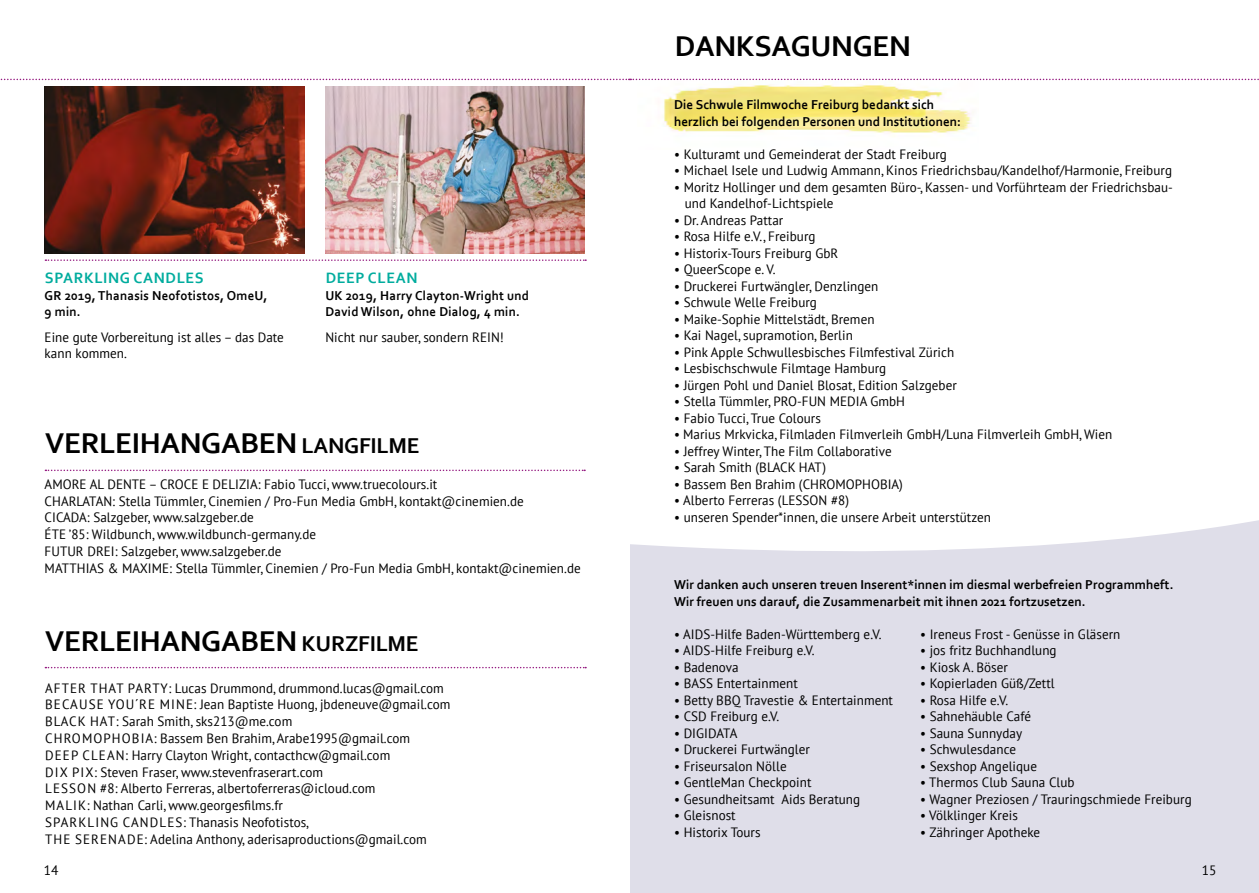
<style>
.page{position:relative;width:1259px;height:893px;background:#fff}
.page>*{position:absolute;margin:0;border:0;box-sizing:border-box;transform-origin:0 0}
.t1{font:700 30px "Corbel";letter-spacing:-.01em;color:#000}
.t2{font:700 15.75px "Corbel";letter-spacing:.045em;color:#00ac9e}
.t3{font:13.5px/16.8px "PT Sans";letter-spacing:.005em;color:#000}
.t4{font:700 13.5px/16.5px "Corbel";letter-spacing:.005em;color:#000}
.t5{font:700 13.5px/16.5px "Corbel";letter-spacing:.005em;color:#000;scale:.95 1}
.s1{font-size:22.5px}
</style>
<div class="page">
<svg style="left:45px;top:259px;width:541px;height:2px"></svg>
<img style="left:663px;top:84px;width:308px;height:49px">
<div style="left:630px;top:520px;width:629px;height:373px;background:#dfdee9"></div>
<svg style="left:0;top:79px;width:1259px;height:1px"></svg>
<svg style="left:45px;top:667px;width:541px;height:1px"></svg>
<img style="left:325px;top:86px;width:260px;height:167px">
<img style="left:45px;top:86px;width:259px;height:167px">
<svg style="left:45px;top:470px;width:540px;height:1px"></svg>
<p class="t2" style="left:45px;top:268px;width:160px">Sparkli ng Candles</p>
<p class="t5" style="left:45px;top:287px;width:236px">GR 2019, Thanasis Neofotistos, OmeU,<br>9 min.</p>
<p class="t3" style="left:45px;top:329px;width:241px;line-height:16.2px">Eine gute Vorbereitung ist alles – das Date kann kommen.</p>
<p class="t2" style="left:326px;top:268px;width:93px">Deep Clean</p>
<p class="t5" style="left:325px;top:287px;width:216px">UK 2019, H arry Clayton-Wright und<br>David Wilson, ohne Dialog, 4 min.</p>
<p class="t3" style="left:325px;top:329px;width:180px">Nicht nur sauber, sondern REIN!</p>
<h1 class="t1" style="left:45px;top:424px;width:376px">Verlei hangaben <span class="s1">Langfi lme</span></h1>
<p class="t3" style="left:45px;top:475px;width:537px">AMORE AL DENTE – CROCE E DELIZIA: Fabio Tucci, www.truecolours.it<br>CHARLATAN: Stella Tümmler, Cinemien / Pro-Fun Media GmbH, kontakt@cinemien.de<br>CICADA: Salzgeber, www.salzgeber.de<br>ÉTE ’85: Wildbunch, www.wildbunch-germany.de<br>FUTUR DREI: Salzgeber, www.salzgeber.de<br>MATTHIAS &amp; MAXIME: Stella Tümmler, Cinemien / Pro-Fun Media GmbH, kontakt@cinemien.de</p>
<h1 class="t1" style="left:45px;top:622px;width:375px">Verlei hangaben <span class="s1">Kurzfi lme</span></h1>
<p class="t3" style="left:45px;top:679px;width:18px">After</p>
<p class="t3" style="left:90px;top:679px;width:18px">That</p>
<p class="t3" style="left:128px;top:679px;width:17px">Party</p>
<p class="t3" style="left:168px;top:679px;width:277px">: Lucas Drummond, drummond.lucas@gmail.com</p>
<p class="t3" style="left:45px;top:696px;width:18px">Because</p>
<p class="t3" style="left:108px;top:696px;width:344px">You ´re Mine : Jean Baptiste Huong, jbdeneuve@gmail.com</p>
<p class="t3" style="left:45px;top:713px;width:18px">Black</p>
<p class="t3" style="left:90px;top:713px;width:204px">Hat: Sarah Smith, sks213@me.com</p>
<p class="t3" style="left:45px;top:729px;width:19px">Chromophobia</p>
<p class="t3" style="left:154px;top:729px;width:258px">: Bassem Ben Brahim, Arabe1995@gmail.com</p>
<p class="t3" style="left:45px;top:746px;width:18px">Deep</p>
<p class="t3" style="left:83px;top:746px;width:18px">Clean</p>
<p class="t3" style="left:45px;top:746px;width:347px;text-indent:80px">: Harry Clayton Wright, contacthcw@gmail.com<br>Dix Pix : Steven Fraser, www.stevenfraserart.com<br>Lesson</p>
<p class="t3" style="left:100px;top:780px;width:277px">#8: Alberto Ferreras, albertoferreras@icloud.com</p>
<p class="t3" style="left:45px;top:797px;width:20px">Malik</p>
<p class="t3" style="left:87px;top:797px;width:198px">: Nathan Carli, www.georgesfilms.fr</p>
<p class="t3" style="left:45px;top:813px;width:17px">Sparkling</p>
<p class="t3" style="left:123px;top:813px;width:18px">Candles</p>
<p class="t3" style="left:183px;top:813px;width:127px">: Thanasis Neofotistos,</p>
<p class="t3" style="left:45px;top:830px;width:48px">The Serenade</p>
<p class="t3" style="left:144px;top:830px;width:284px">: Adelina Anthony, aderisaproductions@gmail.com</p>
<h1 class="t1" style="left:675px;top:28px;width:238px">Danksagungen</h1>
<p class="t4" style="left:674px;top:96px;width:288px">Die Schwule Filmwoche Freiburg bedankt sich herzlich bei folgenden Personen und I nstitutionen:</p>
<p class="t3" style="left:674px;top:145px;width:274px">• Kulturamt und Gemeinderat der Stadt Freiburg</p>
<p class="t3" style="left:674px;top:162px;width:499px">• Michael Isele und Ludwig Ammann, Kinos Friedrichsbau/Kandelhof/Harmonie, Freiburg</p>
<p class="t3" style="left:685px;top:178px;width:489px;text-indent:-11px">• Moritz Hollinger und dem gesamten Büro-, Kassen- und Vorführteam der Friedrichsbau&shy;und Kandelhof-Lichtspiele</p>
<p class="t3" style="left:674px;top:211px;width:111px">• Dr. Andreas Pattar</p>
<p class="t3" style="left:674px;top:228px;width:143px">• Rosa Hilfe e.V., Freiburg</p>
<p class="t3" style="left:674px;top:244px;width:166px">• Historix-Tours Freiburg GbR</p>
<p class="t3" style="left:674px;top:261px;width:103px">• QueerScope e. V.</p>
<p class="t3" style="left:674px;top:277px;width:206px">• Druckerei Furtwängler, Denzlingen</p>
<p class="t3" style="left:674px;top:294px;width:144px">• Schwule Welle Freiburg</p>
<p class="t3" style="left:674px;top:310px;width:202px">• Maike-Sophie Mittelstädt, Bremen</p>
<p class="t3" style="left:674px;top:327px;width:180px">• Kai Nagel, supramotion, Berlin</p>
<p class="t3" style="left:674px;top:343px;width:281px">• Pink Apple Schwullesbisches Filmfestival Zürich</p>
<p class="t3" style="left:674px;top:360px;width:214px">• Lesbischschwule Filmtage Hamburg</p>
<p class="t3" style="left:674px;top:376px;width:284px">• Jürgen Pohl und Daniel Blosat, Edition Salzgeber</p>
<p class="t3" style="left:674px;top:393px;width:232px">• Stella Tümmler, PRO-FUN MEDIA GmbH</p>
<p class="t3" style="left:674px;top:409px;width:148px">• Fabio Tucci, True Colours</p>
<p class="t3" style="left:674px;top:426px;width:440px">• Marius Mrkvicka, Filmladen Filmverleih GmbH/Luna Filmverleih GmbH, Wien</p>
<p class="t3" style="left:674px;top:442px;width:219px">• Jeffrey Winter, The Film Collaborative</p>
<p class="t3" style="left:674px;top:459px;width:153px">• Sarah Smith (BLACK HAT)</p>
<p class="t3" style="left:674px;top:475px;width:230px">• Bassem Ben Brahim (CHROMOPHOBIA)</p>
<p class="t3" style="left:674px;top:492px;width:176px">• Alberto Ferreras (LESSON #8)</p>
<p class="t3" style="left:674px;top:508px;width:318px">• unseren Spender*innen, die unsere Arbeit unterstützen</p>
<p class="t4" style="left:674px;top:576px;width:501px">Wir danken auch unseren treuen I nserent*innen im diesmal werbefreien Programmheft.<br>Wir freuen uns darauf, die Zusammenarbeit mit ihnen 2021 fortzusetzen.</p>
<p class="t3" style="left:674px;top:625px;width:209px">• AIDS-Hilfe Baden-Württemberg e.V.</p>
<p class="t3" style="left:674px;top:642px;width:142px">• AIDS-Hilfe Freiburg e.V.</p>
<p class="t3" style="left:674px;top:658px;width:66px">• Badenova</p>
<p class="t3" style="left:674px;top:675px;width:125px">• BASS Entertainment</p>
<p class="t3" style="left:674px;top:691px;width:220px">• Betty BBQ Travestie &amp; Entertainment</p>
<p class="t3" style="left:674px;top:708px;width:107px">• CSD Freiburg e.V.</p>
<p class="t3" style="left:674px;top:724px;width:65px">• DIGIDATA</p>
<p class="t3" style="left:674px;top:741px;width:137px">• Druckerei Furtwängler</p>
<p class="t3" style="left:674px;top:757px;width:114px">• Friseursalon Nölle</p>
<p class="t3" style="left:674px;top:774px;width:139px">• GentleMan Checkpoint</p>
<p class="t3" style="left:674px;top:790px;width:188px">• Gesundheitsamt Aids Beratung</p>
<p class="t3" style="left:674px;top:807px;width:63px">• Gleisnost</p>
<p class="t3" style="left:674px;top:823px;width:88px">• Historix Tours</p>
<p class="t3" style="left:920px;top:625px;width:202px">• Ireneus Frost - Genüsse in Gläsern</p>
<p class="t3" style="left:920px;top:642px;width:138px">• jos fritz Buchhandlung</p>
<p class="t3" style="left:920px;top:658px;width:89px">• Kiosk A. Böser</p>
<p class="t3" style="left:920px;top:675px;width:136px">• Kopierladen Güß/Zettl</p>
<p class="t3" style="left:920px;top:691px;width:89px">• Rosa Hilfe e.V.</p>
<p class="t3" style="left:920px;top:708px;width:112px">• Sahnehäuble Café</p>
<p class="t3" style="left:920px;top:724px;width:103px">• Sauna Sunnyday</p>
<p class="t3" style="left:920px;top:741px;width:97px">• Schwulesdance</p>
<p class="t3" style="left:920px;top:757px;width:118px">• Sexshop Angelique</p>
<p class="t3" style="left:920px;top:774px;width:156px">• Thermos Club Sauna Club</p>
<p class="t3" style="left:920px;top:790px;width:273px">• Wagner Preziosen / Trauringschmiede Freiburg</p>
<p class="t3" style="left:920px;top:807px;width:99px">• Völklinger Kreis</p>
<p class="t3" style="left:920px;top:823px;width:122px">• Zähringer Apotheke</p>
<p class="t3" style="left:44px;top:862px;width:16px">14</p>
<p class="t3" style="left:1201px;top:862px;width:16px">15</p>
</div>
